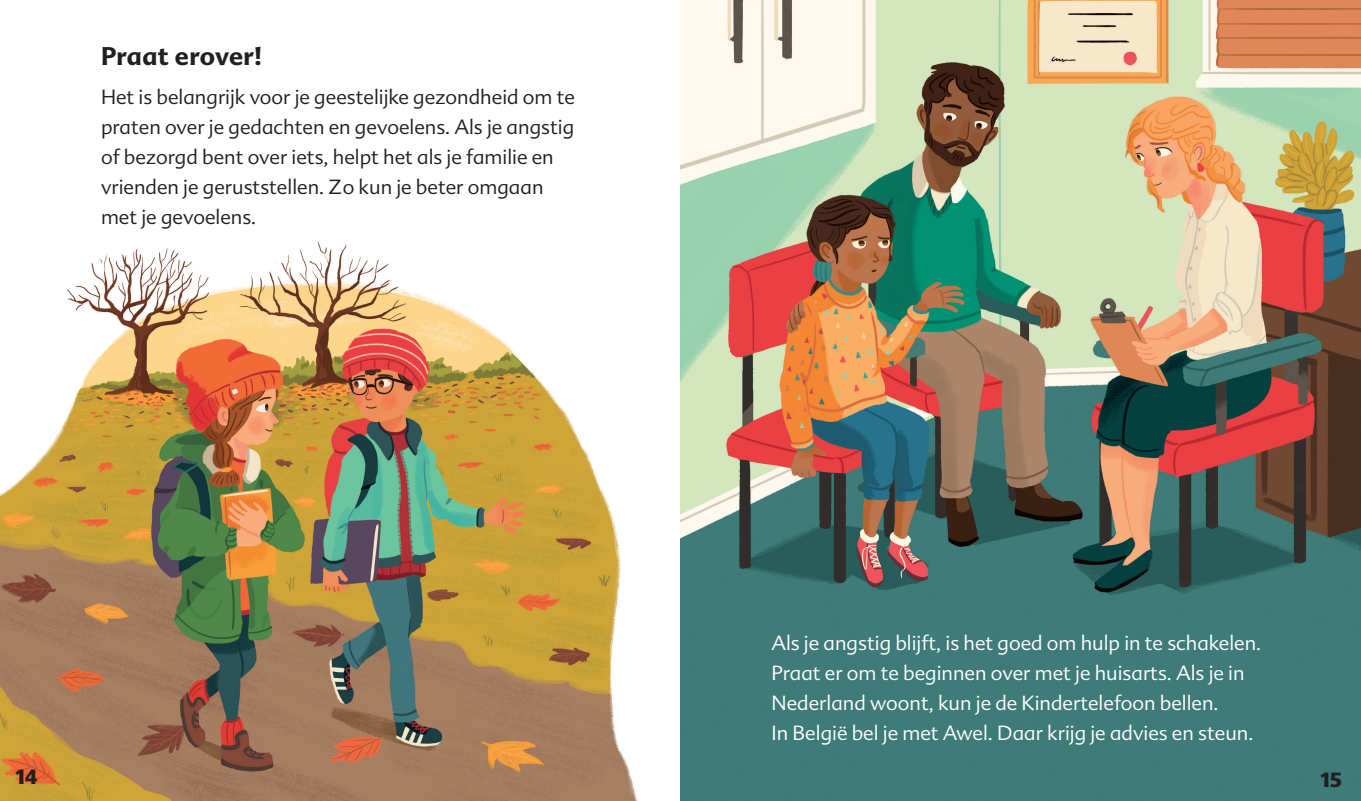
<style>
.page{position:relative;width:1361px;height:801px;background:#fff}
.page>*{position:absolute;margin:0;border:0;box-sizing:border-box;transform-origin:0 0}
.t1{font:700 25px "Advert";letter-spacing:.02em;color:#231f20}
.t2{font:300 20px/30px "Advert";color:#231f20}
.t3{font:300 20px/30px "Advert";color:#fff}
.t4{font:900 20px "Advert";color:#231f20}
</style>
<div class="page">
<img style="left:0;top:0;width:1361px;height:801px">
<p class="t1" style="left:101px;top:41px;width:162px">Praat erover!</p>
<p class="t2" style="left:101px;top:82px;width:475px">Het is belangrijk voor je geestelijke gezondheid om te praten over je gedachten en gevoelens. Als je angstig of bezorgd bent over iets, helpt het als je familie en vrienden je geruststellen. Zo kun je beter omgaan met je gevoelens.</p>
<p class="t3" style="left:771px;top:628px;width:491px">Als je angstig blijft, is het goed om hulp in te schakelen.<br>Praat er om te beginnen over met je huisarts. Als je in Nederland woont, kun je de Kindertelefoon bellen.<br>In België bel je met Awel. Daar krijg je advies en steun.</p>
<p class="t4" style="left:16px;top:764px;width:23px">14</p>
<p class="t4" style="left:1320px;top:767px;width:23px">15</p>
</div>
